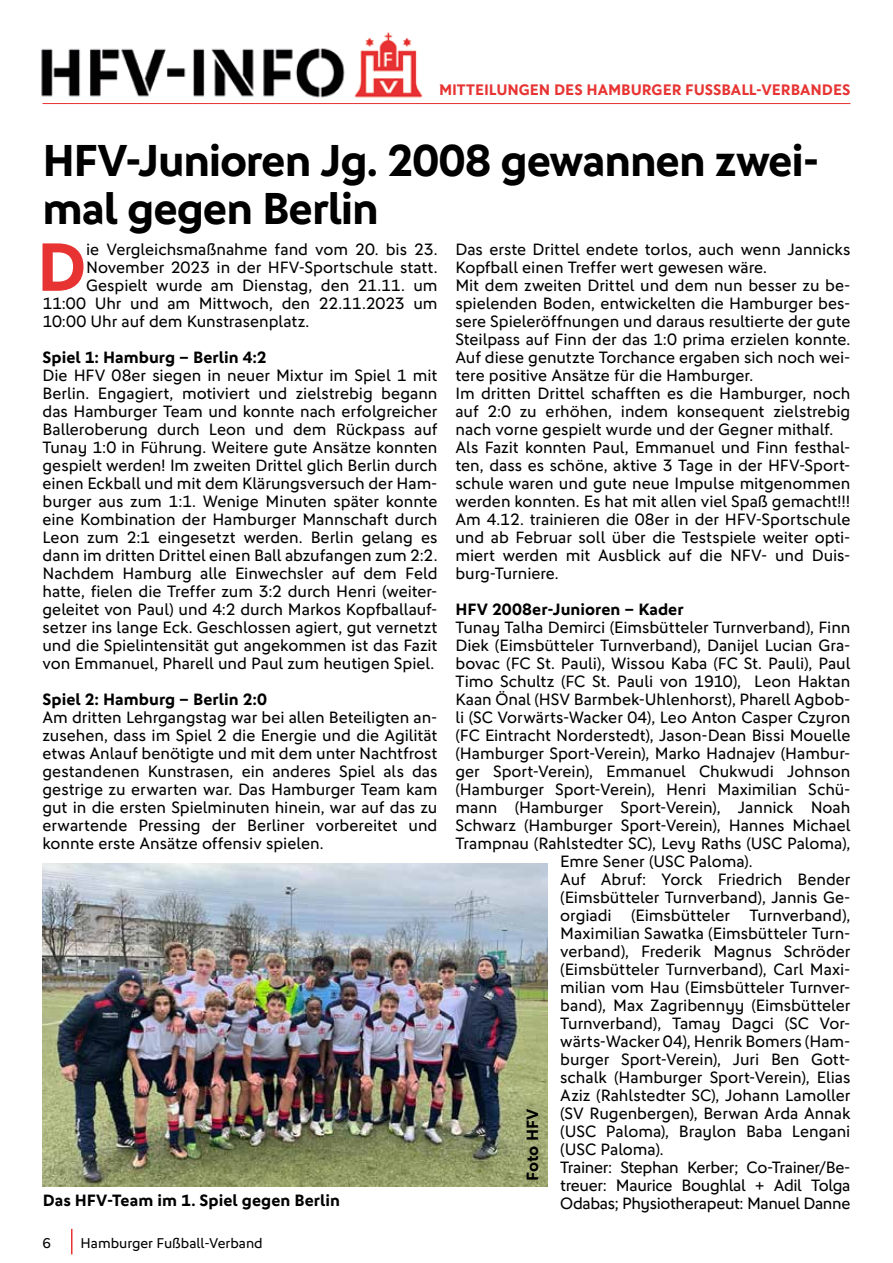
<style>
.page{position:relative;width:893px;height:1263px;background:#fff}
.page>*{position:absolute;margin:0;border:0;box-sizing:border-box;transform-origin:0 0}
.t1{font:700 68.7px "DFB Sans";color:#e73433}
.t2{font:700 45px/48px "DFB Sans";letter-spacing:-.025em;color:#000}
.t3{font:16.5px/18px "DFB Sans";color:#000;text-align:justify}
.t4{font:700 16.5px "DFB Sans";color:#000}
.t5{font:16.5px "DFB Sans";letter-spacing:-.025em;color:#000}
.t6{font:16.5px "DFB Sans";letter-spacing:-.02em;color:#000}
.t7{font:700 15.3px "DFB Sans";color:#e73433}
.t8{font:14.25px "DFB Sans";color:#000}
</style>
<div class="page">
<hr style="left:71px;top:1229px;width:2px;height:25px;background:#e73433">
<img style="left:41px;top:32px;width:382px;height:66px">
<hr style="left:43px;top:103px;width:807px;height:1px;background:#e73433">
<img style="left:43px;top:864px;width:504px;height:323px">
<p class="t7" style="left:439px;top:80px;width:413px">MITTEILUNGEN DES HAMBURGER FUSSBALL-VERBANDES</p>
<h2 class="t2" style="left:43px;top:136px;width:778px">HFV-Junioren Jg. 2008 gewannen zwei&shy;mal gegen Berlin</h2>
<h1 class="t1" style="left:37px;top:226px;width:51px">D</h1>
<p class="t3" style="left:86px;top:240px;width:353px">ie Vergleichsmaßnahme fand vom 20. bis 23.</p>
<p class="t3" style="left:455px;top:240px;width:396px;text-align:left">Das erste Drittel endete torlos, auch wenn Jannicks Kopfball einen Treffer wert gewesen wäre.<br>Mit dem zweiten Drittel und dem nun besser zu be&shy;spielenden Boden, entwickelten die Hamburger bes&shy;sere Spieleröffnungen und daraus resultierte der gute Steilpass auf Finn der das 1:0 prima erzielen konnte.<br>Auf diese genutzte Torchance ergaben sich noch wei&shy;tere positive Ansätze für die Hamburger.<br>Im dritten Drittel schafften es die Hamburger, noch auf 2:0 zu erhöhen, indem konsequent zielstrebig nach vorne gespielt wurde und der Gegner mithalf.<br>Als Fazit konnten Paul, Emmanuel und Finn festhal&shy;ten, dass es schöne, aktive 3 Tage in der HFV-Sport&shy;schule waren und gute neue Impulse mitgenommen werden konnten. Es hat mit allen viel Spaß gemacht!!!<br>Am 4.12. trainieren die 08er in der HFV-Sportschule und ab Februar soll über die Testspiele weiter opti&shy;miert werden mit Ausblick auf die NFV- und Duis&shy;burg-Turniere.</p>
<p class="t4" style="left:455px;top:599px;width:230px">HFV 2008er-Junioren – Kader</p>
<p class="t3" style="left:455px;top:618px;width:396px">Tunay Talha Demirci (Eimsbütteler Turnverband), Finn</p>
<p class="t3" style="left:455px;top:636px;width:396px">Diek (Eimsbütteler Turnverband), Danijel Lucian Gra-</p>
<p class="t3" style="left:455px;top:654px;width:396px">bovac (FC St. Pauli), Wissou Kaba (FC St. Pauli), Paul</p>
<p class="t3" style="left:455px;top:672px;width:396px">Timo Schultz (FC St. Pauli von 1910), Leon Haktan</p>
<p class="t3" style="left:455px;top:690px;width:396px">Kaan Önal (HSV Barmbek-Uhlenhorst), Pharell Agbob-</p>
<p class="t3" style="left:455px;top:708px;width:396px">li (SC Vorwärts-Wacker 04), Leo Anton Casper Czyron</p>
<p class="t3" style="left:455px;top:726px;width:396px">(FC Eintracht Norderstedt), Jason-Dean Bissi Mouelle</p>
<p class="t3" style="left:455px;top:744px;width:396px">(Hamburger Sport-Verein), Marko Hadnajev (Hambur-</p>
<p class="t3" style="left:455px;top:762px;width:396px">ger Sport-Verein), Emmanuel Chukwudi Johnson</p>
<p class="t3" style="left:455px;top:780px;width:396px">(Hamburger Sport-Verein), Henri Maximilian Schü-</p>
<p class="t3" style="left:455px;top:798px;width:396px">mann (Hamburger Sport-Verein), Jannick Noah</p>
<p class="t3" style="left:455px;top:816px;width:396px">Schwarz (Hamburger Sport-Verein), Hannes Michael</p>
<p class="t3" style="left:455px;top:834px;width:396px">Trampnau (Rahlstedter SC), Levy Raths (USC Paloma),</p>
<p class="t3" style="left:560px;top:852px;width:194px">Emre Sener (USC Paloma).</p>
<p class="t3" style="left:560px;top:870px;width:292px">Auf Abruf: Yorck Friedrich Bender</p>
<p class="t3" style="left:560px;top:888px;width:292px">(Eimsbütteler Turnverband), Jannis Ge-</p>
<p class="t3" style="left:560px;top:906px;width:292px">orgiadi (Eimsbütteler Turnverband),</p>
<p class="t3" style="left:560px;top:924px;width:292px">Maximilian Sawatka (Eimsbütteler Turn-</p>
<p class="t3" style="left:560px;top:942px;width:292px">verband), Frederik Magnus Schröder</p>
<p class="t3" style="left:560px;top:960px;width:292px">(Eimsbütteler Turnverband), Carl Maxi-</p>
<p class="t3" style="left:560px;top:978px;width:292px">milian vom Hau (Eimsbütteler Turnver-</p>
<p class="t3" style="left:560px;top:996px;width:292px">band), Max Zagribennyy (Eimsbütteler</p>
<p class="t3" style="left:560px;top:1014px;width:292px">Turnverband), Tamay Dagci (SC Vor-</p>
<p class="t3" style="left:560px;top:1032px;width:292px">wärts-Wacker 04), Henrik Bomers (Ham-</p>
<p class="t3" style="left:560px;top:1050px;width:292px">burger Sport-Verein), Juri Ben Gott-</p>
<p class="t3" style="left:560px;top:1068px;width:292px">schalk (Hamburger Sport-Verein), Elias</p>
<p class="t3" style="left:560px;top:1086px;width:292px">Aziz (Rahlstedter SC), Johann Lamoller</p>
<p class="t3" style="left:560px;top:1104px;width:292px">(SV Rugenbergen), Berwan Arda Annak</p>
<p class="t3" style="left:560px;top:1122px;width:292px">(USC Paloma), Braylon Baba Lengani</p>
<p class="t3" style="left:560px;top:1140px;width:105px">(USC Paloma).</p>
<p class="t6" style="left:560px;top:1158px;width:292px">Trainer: Stephan Kerber; Co-Trainer/Be-</p>
<p class="t5" style="left:560px;top:1176px;width:292px">treuer: Maurice Boughlal + Adil Tolga</p>
<p class="t3" style="left:86px;top:258px;width:353px">November 2023 in der HFV-Sportschule statt.</p>
<p class="t3" style="left:86px;top:276px;width:353px">Gespielt wurde am Dienstag, den 21.11. um</p>
<p class="t3" style="left:43px;top:294px;width:396px">11:00 Uhr und am Mittwoch, den 22.11.2023 um</p>
<p class="t3" style="left:43px;top:312px;width:268px">10:00 Uhr auf dem Kunstrasenplatz.</p>
<p class="t4" style="left:43px;top:347px;width:226px">Spiel 1: Hamburg – Berlin 4:2</p>
<p class="t3" style="left:43px;top:366px;width:396px">Die HFV 08er siegen in neuer Mixtur im Spiel 1 mit Berlin. Engagiert, motiviert und zielstrebig begann das Hamburger Team und konnte nach erfolgreicher Balleroberung durch Leon und dem Rückpass auf Tunay 1:0 in Führung. Weitere gute Ansätze konnten gespielt werden! Im zweiten Drittel glich Berlin durch einen Eckball und mit dem Klärungsversuch der Ham&shy;burger aus zum 1:1. Wenige Minuten später konnte eine Kombination der Hamburger Mannschaft durch Leon zum 2:1 eingesetzt werden. Berlin gelang es dann im dritten Drittel einen Ball abzufangen zum 2:2.<br>Nachdem Hamburg alle Einwechsler auf dem Feld hatte, fielen die Treffer zum 3:2 durch Henri (weiter&shy;geleitet von Paul) und 4:2 durch Markos Kopfballauf&shy;setzer ins lange Eck. Geschlossen agiert, gut vernetzt und die Spielintensität gut angekommen ist das Fazit von Emmanuel, Pharell und Paul zum heutigen Spiel.</p>
<p class="t4" style="left:43px;top:689px;width:226px">Spiel 2: Hamburg – Berlin 2:0</p>
<p class="t3" style="left:43px;top:708px;width:396px">Am dritten Lehrgangstag war bei allen Beteiligten an&shy;zusehen, dass im Spiel 2 die Energie und die Agilität etwas Anlauf benötigte und mit dem unter Nachtfrost gestandenen Kunstrasen, ein anderes Spiel als das gestrige zu erwarten war. Das Hamburger Team kam gut in die ersten Spielminuten hinein, war auf das zu erwartende Pressing der Berliner vorbereitet und konnte erste Ansätze offensiv spielen.</p>
<p class="t4" style="left:523px;top:1181px;width:74px;rotate:-90deg">Foto HFV</p>
<p class="t4" style="left:43px;top:1191px;width:299px">Das HFV-Team im 1. Spiel gegen Berlin</p>
<p class="t5" style="left:560px;top:1194px;width:292px">Odabas; Physiotherapeut: Manuel Danne</p>
<p class="t8" style="left:43px;top:1235px;width:10px">6</p>
<p class="t8" style="left:80px;top:1235px;width:184px">Hamburger Fußball-Verband</p>
</div>
